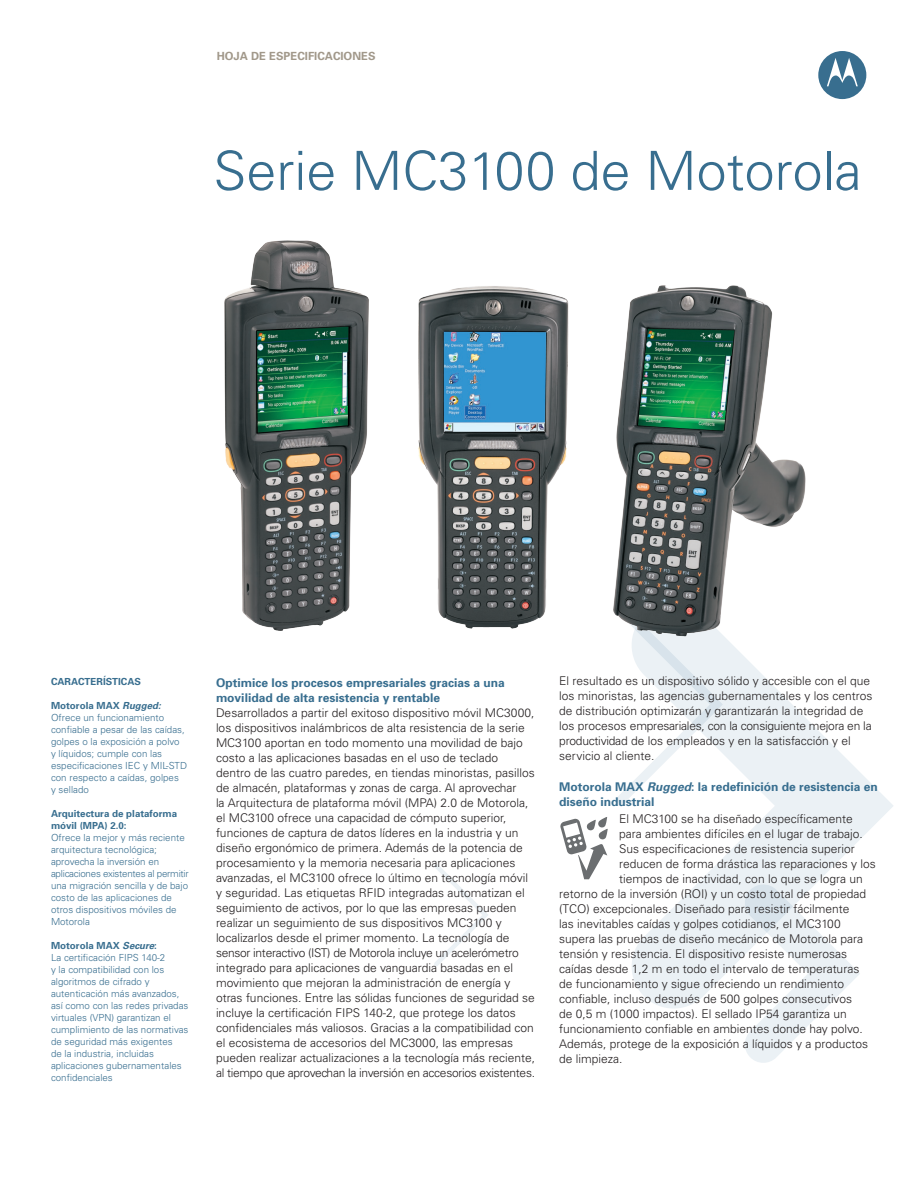
<style>
.page{position:relative;width:918px;height:1188px;background:#fff}
.page>*{position:absolute;margin:0;border:0;box-sizing:border-box;transform-origin:0 0}
.t1{font:300 54px "Univers";color:#386e8f}
.t2{font:300 12px/15px "Univers";color:#231f20}
.t3{font:700 12px/15px "Univers 65";color:#386e8f}
.t4{font:700 11.25px "Univers 65";color:#a1988a}
.t5{font:300 9.75px/12px "Univers";color:#386e8f}
.t6{font:700 9.75px/12px "Univers 65";color:#386e8f}
.s1{font-family:"Univers";font-style:italic}
</style>
<div class="page">
<svg style="left:632px;top:649px;width:261px;height:360px"></svg>
<svg style="left:434px;top:864px;width:54px;height:102px"></svg>
<svg style="left:743px;top:883px;width:117px;height:180px"></svg>
<svg style="left:617px;top:649px;width:106px;height:155px"></svg>
<svg style="left:818px;top:51px;width:48px;height:48px"></svg>
<img style="left:224px;top:240px;width:145px;height:391px">
<img style="left:613px;top:285px;width:193px;height:364px">
<img style="left:418px;top:286px;width:151px;height:343px">
<svg style="left:560px;top:817px;width:48px;height:62px"></svg>
<p class="t4" style="left:217px;top:49px;width:160px">Hoja de especificaciones</p>
<h1 class="t1" style="left:213px;top:138px;width:650px">Serie MC3100 de Motorola</h1>
<p class="t6" style="left:51px;top:675px;width:74px">CARACTERÍSTICAS</p>
<p class="t6" style="left:51px;top:699px;width:111px">Motorola MAX <span class="s1">Rugged:</span></p>
<p class="t5" style="left:51px;top:712px;width:138px">Ofrece un funcionamiento confiable a pesar de las caídas, golpes o la exposición a polvo<br>y líquidos; cumple con las especificaciones IEC y MIL-STD con respecto a caídas, golpes<br>y sellado</p>
<p class="t6" style="left:51px;top:807px;width:128px">Arquitectura de plataforma móvil (MPA) 2.0:</p>
<p class="t5" style="left:51px;top:832px;width:139px">Ofrece la mejor y más reciente arquitectura tecnológica; aprovecha la inversión en aplicaciones existentes al permitir una migración sencilla y de bajo costo de las aplicaciones de otros dispositivos móviles de<br>Motorola</p>
<p class="t6" style="left:51px;top:939px;width:107px">Motorola MAX <span class="s1">Secure</span>:</p>
<p class="t5" style="left:51px;top:952px;width:139px">La certificación FIPS 140-2<br>y la compatibilidad con los algoritmos de cifrado y autenticación más avanzados, así como con las redes privadas virtuales (VPN) garantizan el cumplimiento de las normativas de seguridad más exigentes<br>de la industria, incluidas aplicaciones gubernamentales confidenciales</p>
<p class="t3" style="left:216px;top:675px;width:290px">Optimice los procesos empresariales gracias a una movilidad de alta resistencia y rentable</p>
<p class="t2" style="left:216px;top:705px;width:321px">Desarrollados a partir del exitoso dispositivo móvil MC3000, los dispositivos inalámbricos de alta resistencia de la serie MC3100 aportan en todo momento una movilidad de bajo costo a las aplicaciones basadas en el uso de teclado dentro de las cuatro paredes, en tiendas minoristas, pasillos de almacén, plataformas y zonas de carga. Al aprovechar<br>la Arquitectura de plataforma móvil (MPA) 2.0 de Motorola, el MC3100 ofrece una capacidad de cómputo superior, funciones de captura de datos líderes en la industria y un diseño ergonómico de primera. Además de la potencia de procesamiento y la memoria necesaria para aplicaciones avanzadas, el MC3100 ofrece lo último en tecnología móvil y seguridad. Las etiquetas RFID integradas automatizan el seguimiento de activos, por lo que las empresas pueden realizar un seguimiento de sus dispositivos MC3100 y localizarlos desde el primer momento. La tecnología de sensor interactivo (IST) de Motorola incluye un acelerómetro integrado para aplicaciones de vanguardia basadas en el movimiento que mejoran la administración de energía y otras funciones. Entre las sólidas funciones de seguridad se incluye la certificación FIPS 140-2, que protege los datos confidenciales más valiosos. Gracias a la compatibilidad con el ecosistema de accesorios del MC3000, las empresas pueden realizar actualizaciones a la tecnología más reciente, al tiempo que aprovechan la inversión en accesorios existentes.</p>
<p class="t2" style="left:559px;top:673px;width:315px">El resultado es un dispositivo sólido y accesible con el que los minoristas, las agencias gubernamentales y los centros de distribución optimizarán y garantizarán la integridad de los procesos empresariales, con la consiguiente mejora en la productividad de los empleados y en la satisfacción y el servicio al cliente.</p>
<p class="t3" style="left:559px;top:779px;width:320px">Motorola MAX <span class="s1">Rugged</span>: la redefinición de resistencia en diseño industrial</p>
<p class="t2" style="left:619px;top:812px;width:235px">El MC3100 se ha diseñado específicamente</p>
<p class="t2" style="left:619px;top:827px;width:245px">para ambientes difíciles en el lugar de trabajo.</p>
<p class="t2" style="left:619px;top:842px;width:237px">Sus especificaciones de resistencia superior</p>
<p class="t2" style="left:619px;top:857px;width:258px">reducen de forma drástica las reparaciones y los</p>
<p class="t2" style="left:619px;top:872px;width:245px">tiempos de inactividad, con lo que se logra un</p>
<p class="t2" style="left:559px;top:887px;width:308px">retorno de la inversión (ROI) y un costo total de propiedad</p>
<p class="t2" style="left:559px;top:902px;width:292px">(TCO) excepcionales. Diseñado para resistir fácilmente</p>
<p class="t2" style="left:559px;top:917px;width:283px">las inevitables caídas y golpes cotidianos, el MC3100</p>
<p class="t2" style="left:559px;top:932px;width:305px">supera las pruebas de diseño mecánico de Motorola para</p>
<p class="t2" style="left:559px;top:947px;width:289px">tensión y resistencia. El dispositivo resiste numerosas</p>
<p class="t2" style="left:559px;top:962px;width:302px">caídas desde 1,2 m en todo el intervalo de temperaturas</p>
<p class="t2" style="left:559px;top:977px;width:286px">de funcionamiento y sigue ofreciendo un rendimiento</p>
<p class="t2" style="left:559px;top:992px;width:294px">confiable, incluso después de 500 golpes consecutivos</p>
<p class="t2" style="left:559px;top:1007px;width:289px">de 0,5 m (1000 impactos). El sellado IP54 garantiza un</p>
<p class="t2" style="left:559px;top:1022px;width:305px">funcionamiento confiable en ambientes donde hay polvo.</p>
<p class="t2" style="left:559px;top:1037px;width:310px">Además, protege de la exposición a líquidos y a productos</p>
<p class="t2" style="left:559px;top:1052px;width:65px">de limpieza.</p>
</div>
